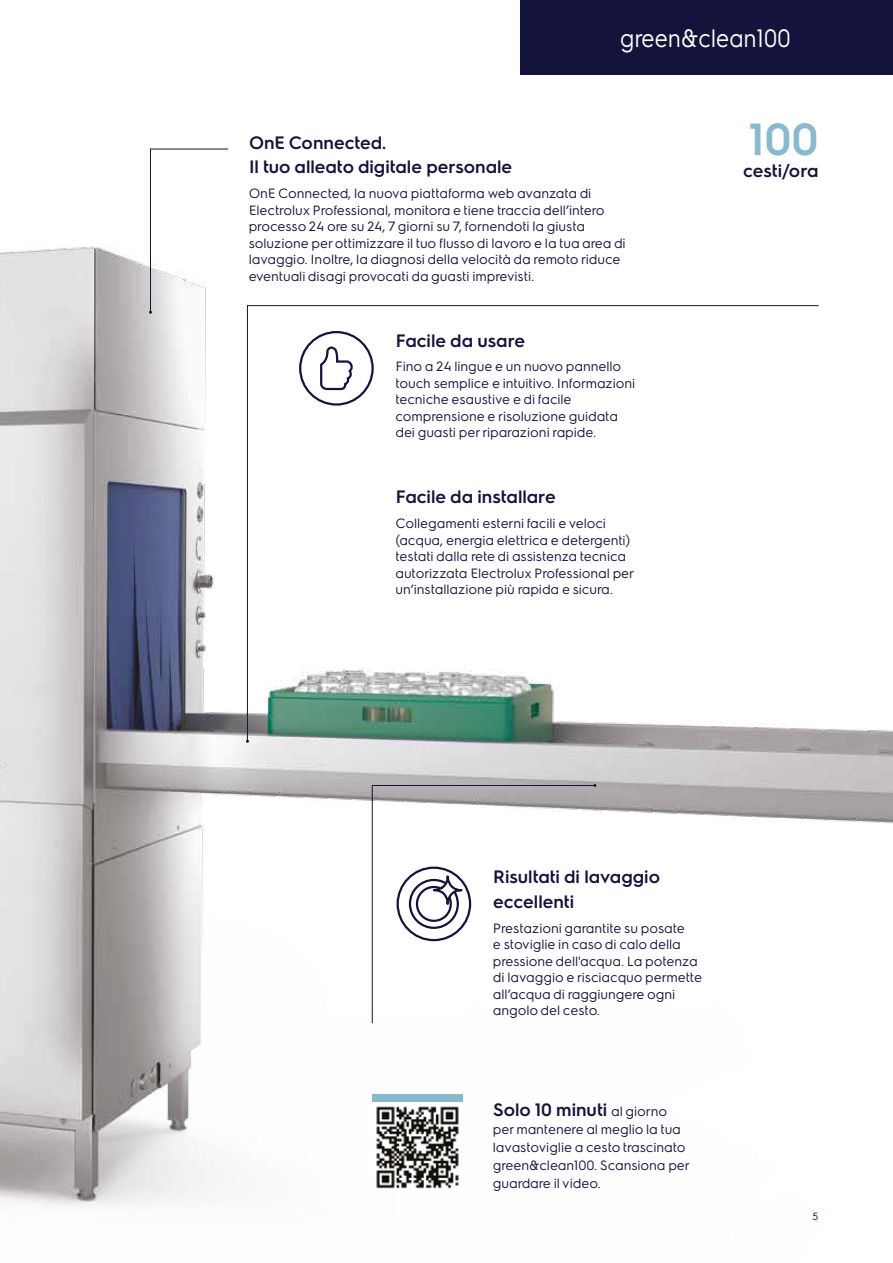
<style>
.page{position:relative;width:893px;height:1263px;background:#fff}
.page>*{position:absolute;margin:0;border:0;box-sizing:border-box;transform-origin:0 0}
.t1{font:600 45px "Electrolux Sans";color:#89b9cd}
.t2{font:25.2px "Electrolux Sans";color:#fff;scale:.9 1}
.t3{font:600 18px/24.8px "Electrolux Sans";color:#14133b}
.t4{font:13.5px/16.5px "Electrolux Sans";color:#14133b}
.t5{font:10.5px "Electrolux Sans";color:#14133b}
.s1{font-weight:400;font-size:13.5px}
</style>
<div class="page">
<img style="left:0;top:246px;width:893px;height:960px">
<svg style="left:149px;top:149px;width:79px;height:165px"></svg>
<svg style="left:247px;top:305px;width:572px;height:437px"></svg>
<svg style="left:372px;top:785px;width:223px;height:239px"></svg>
<svg style="left:319px;top:345px;width:35px;height:46px"></svg>
<div style="left:299px;top:331px;width:75px;height:75px;border:2px solid #14133b;border-radius:50%"></div>
<img style="left:372px;top:1102px;width:90px;height:89px">
<div style="left:372px;top:1094px;width:90px;height:7px;background:#89b9cd"></div>
<div style="left:521px;top:0;width:372px;height:74px;background:#14133b"></div>
<h2 class="t2" style="left:620px;top:21px;width:191px">green&amp;clean100</h2>
<h3 class="t3" style="left:249px;top:129px;width:265px">OnE Connected.<br>Il tuo alleato digitale personale</h3>
<p class="t4" style="left:249px;top:184px;width:378px">OnE Connected, la nuova piattaforma web avanzata di Electrolux Professional, monitora e tiene traccia dell’intero processo 24 ore su 24, 7 giorni su 7, fornendoti la giusta soluzione per ottimizzare il tuo flusso di lavoro e la tua area di lavaggio. Inoltre, la diagnosi della velocità da remoto riduce eventuali disagi provocati da guasti imprevisti.</p>
<h3 class="t3" style="left:396px;top:327px;width:131px">Facile da usare</h3>
<p class="t4" style="left:396px;top:358px;width:241px">Fino a 24 lingue e un nuovo pannello touch semplice e intuitivo. Informazioni tecniche esaustive e di facile comprensione e risoluzione guidata dei guasti per riparazioni rapide.</p>
<h3 class="t3" style="left:396px;top:484px;width:161px">Facile da installare</h3>
<p class="t4" style="left:396px;top:514px;width:240px">Collegamenti esterni facili e veloci (acqua, energia elettrica e detergenti) testati dalla rete di assistenza tecnica autorizzata Electrolux Professional per un’installazione più rapida e sicura.</p>
<h1 class="t1" style="left:748px;top:108px;width:72px">100</h1>
<h3 class="t3" style="left:743px;top:157px;width:77px">cesti/ora</h3>
<h3 class="t3" style="left:493px;top:863px;width:168px">Risultati di lavaggio eccellenti</h3>
<p class="t4" style="left:493px;top:919px;width:211px">Prestazioni garantite su posate<br>e stoviglie in caso di calo della pressione dell'acqua. La potenza di lavaggio e risciacquo permette all’acqua di raggiungere ogni angolo del cesto.</p>
<h3 class="t3" style="left:493px;top:1096px;width:176px">Solo 10 minuti <span class="s1">al giorno</span></h3>
<p class="t4" style="left:493px;top:1119px;width:198px;line-height:18px">per mantenere al meglio la tua lavastoviglie a cesto trascinato green&amp;clean100. Scansiona per guardare il video.</p>
<p class="t5" style="left:812px;top:1209px;width:8px">5</p>
</div>
